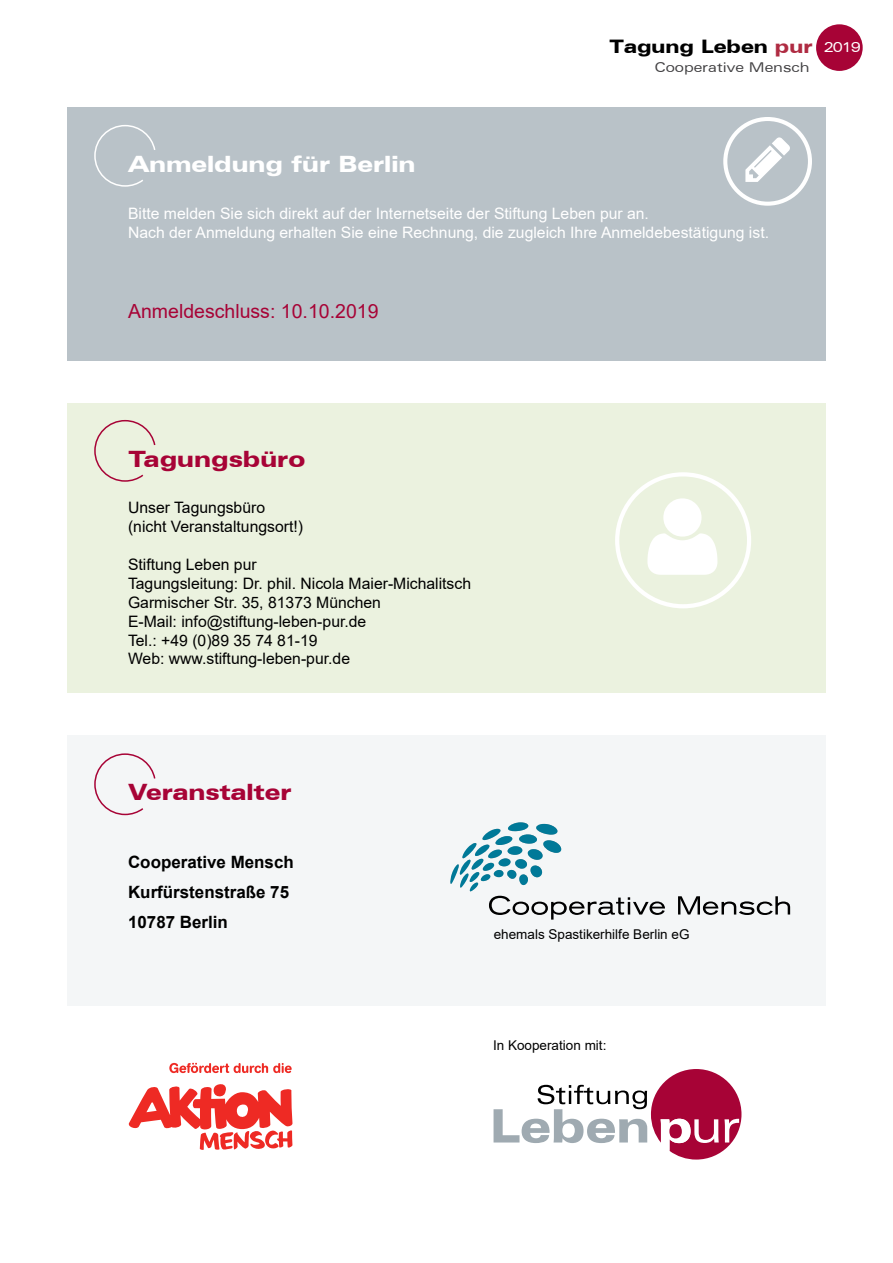
<style>
.page{position:relative;width:893px;height:1263px;background:#fff}
.page>*{position:absolute;margin:0;border:0;box-sizing:border-box;transform-origin:0 0}
.t1{font:900 expanded 22.5px "Zurich BT";color:#a70336}
.t2{font:900 expanded 22.5px "Zurich BT";color:#fff}
.t3{font:19.5px "Arial";color:#a70336}
.t4{font:900 expanded 18.6px "Zurich BT";color:#000}
.t5{font:700 16.95px/30px "Arial";color:#000}
.t6{font:15.75px/18.9px "Arial";color:#000}
.t7{font:15.75px/18.9px "Arial";color:#fff}
.t8{font:13.5px "Arial";color:#000}
.t9{font:expanded 13.5px "Zurich BT";color:#414042}
.s1{color:#af2b42}
.s2{font-weight:400;font-size:13.95px;color:#fff}
.s3{font-style:inherit}
</style>
<div class="page">
<div style="left:67px;top:107px;width:759px;height:254px;background:#b9c2c8"></div>
<div style="left:67px;top:403px;width:759px;height:290px;background:#ebf2df"></div>
<div style="left:67px;top:736px;width:759px;height:270px;background:#f4f6f7"></div>
<svg style="left:94px;top:125px;width:62px;height:62px"></svg>
<svg style="left:494px;top:1069px;width:247px;height:90px"></svg>
<svg style="left:169px;top:1063px;width:123px;height:10px"></svg>
<svg style="left:129px;top:1084px;width:163px;height:66px"></svg>
<div style="left:723px;top:117px;width:89px;height:89px;border:4px solid #fff;border-radius:50%"></div>
<div style="left:615px;top:472px;width:136px;height:136px;border:4px solid #fff;border-radius:50%"></div>
<svg style="left:647px;top:498px;width:70px;height:77px"></svg>
<svg style="left:745px;top:137px;width:45px;height:45px"></svg>
<div style="left:816px;top:24px;width:47px;height:47px;background:#a70336;border-radius:50%"></div>
<svg style="left:94px;top:419px;width:62px;height:63px"></svg>
<svg style="left:94px;top:753px;width:62px;height:63px"></svg>
<img style="left:450px;top:864px;width:9px;height:20px">
<img style="left:460px;top:875px;width:8px;height:12px">
<img style="left:460px;top:860px;width:10px;height:15px">
<img style="left:462px;top:845px;width:8px;height:13px">
<img style="left:508px;top:822px;width:20px;height:7px">
<img style="left:536px;top:824px;width:21px;height:5px">
<svg style="left:470px;top:829px;width:320px;height:90px"></svg>
<p class="t4" style="left:609px;top:36px;width:253px">Tagung Leben <span class="s1">pur</span> <span class="s2">2019</span></p>
<p class="t9" style="left:655px;top:60px;width:156px">Cooperative Mensch</p>
<p class="t2" style="left:129px;top:150px;width:289px">Anmeldung für Berlin</p>
<p class="t7" style="left:128px;top:204px;width:642px">Bitte melden Sie sich direkt auf der Internetseite der Stiftung Leben pur an.<br>Nach der Anmeldung erhalten Sie eine Rechnung, die zugleich Ihre Anmeldebestätigung ist.</p>
<p class="t3" style="left:128px;top:298px;width:252px">Anmeldeschluss: <span class="s3">10</span>.<span class="s3">10</span>.2019</p>
<p class="t1" style="left:129px;top:445px;width:178px">Tagungsbüro</p>
<p class="t6" style="left:128px;top:498px;width:139px">Unser Tagungsbüro</p>
<p class="t6" style="left:128px;top:517px;width:177px">(nicht Veranstaltungsort!)</p>
<p class="t6" style="left:128px;top:555px;width:345px">Stiftung Leben pur<br>Tagungsleitung: Dr. phil. Nicola Maier-Michalitsch</p>
<p class="t6" style="left:128px;top:593px;width:254px">Garmischer Str. 35, 81373 München</p>
<p class="t6" style="left:128px;top:612px;width:240px">E-Mail: info@stiftung-leben-pur.de</p>
<p class="t6" style="left:128px;top:630px;width:224px">Tel.: +49 (0)89 35 74 81-19<br>Web: www.stiftung-leben-pur.de</p>
<p class="t1" style="left:129px;top:779px;width:164px">Veranstalter</p>
<p class="t5" style="left:128px;top:847px;width:167px">Cooperative Mensch<br>Kurfürstenstraße 75<br>10787 Berlin</p>
<p class="t8" style="left:494px;top:925px;width:197px">ehemals Spastikerhilfe Berlin eG</p>
<p class="t8" style="left:493px;top:1035px;width:115px">In Kooperation mit:</p>
</div>
